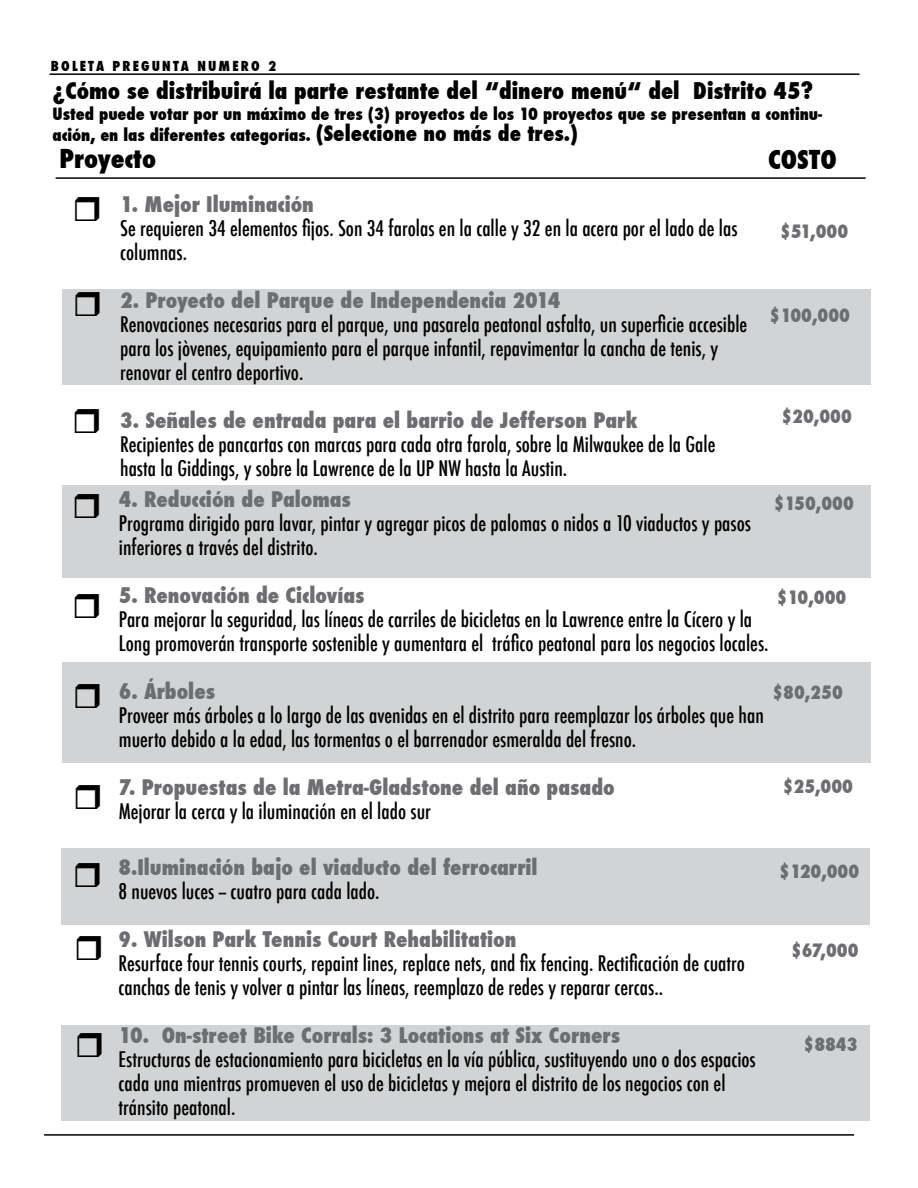
<style>
.page{position:relative;width:918px;height:1188px;background:#fff}
.page>*{position:absolute;margin:0;border:0;box-sizing:border-box;transform-origin:0 0}
.t1{font:800 condensed 25.5px "Futura";color:#000}
.t2{font:800 condensed 22.5px "Futura";color:#000}
.t3{font:500 condensed 21px/24px "Futura";color:#000}
.t4{font:800 condensed 21px "Futura";color:#6d6e71}
.t5{font:800 condensed 18px "Futura";color:#6d6e71}
.t6{font:800 condensed 16.5px/21px "Futura";color:#000}
.t7{font:800 condensed 13.5px "Futura";letter-spacing:.16em;color:#000}
.s1{font-size:21px}
</style>
<div class="page">
<div style="left:61px;top:1025px;width:809px;height:96px;background:#d1d3d4"></div>
<hr style="left:56px;top:177px;width:810px;height:2px;background:#000">
<hr style="left:44px;top:1134px;width:810px;height:2px;background:#000">
<div style="left:62px;top:662px;width:809px;height:101px;background:#d1d3d4"></div>
<div style="left:62px;top:289px;width:809px;height:96px;background:#d1d3d4"></div>
<div style="left:62px;top:485px;width:808px;height:93px;background:#d1d3d4"></div>
<div style="left:61px;top:848px;width:809px;height:77px;background:#d1d3d4"></div>
<hr style="left:50px;top:73px;width:810px;height:2px;background:#000">
<p class="t7" style="left:51px;top:57px;width:227px">BOLETA PREGUNTA NUMERO 2</p>
<p class="t2" style="left:52px;top:75px;width:763px">¿Cómo se distribuirá la parte restante del “dinero menú“ del Distrito 45?</p>
<p class="t6" style="left:52px;top:103px;width:771px">Usted puede votar por un máximo de tres (3) proyectos de los 10 proyectos que se presentan a continu&shy;ación, en las diferentes categorías. <span class="s1">(Seleccione no más de tres.)</span></p>
<p class="t1" style="left:60px;top:141px;width:98px">Proyecto</p>
<p class="t1" style="left:768px;top:142px;width:70px">COSTO</p>
<p class="t4" style="left:120px;top:190px;width:195px">1. Mejor Iluminación</p>
<p class="t3" style="left:120px;top:216px;width:619px">Se requieren 34 elementos fijos. Son 34 farolas en la calle y 32 en la acera por el lado de las columnas.</p>
<p class="t4" style="left:120px;top:286px;width:442px">2. Proyecto del Parque de Independencia 2014</p>
<p class="t3" style="left:120px;top:312px;width:629px">Renovaciones necesarias para el parque, una pasarela peatonal asfalto, un superficie accesible para los jòvenes, equipamiento para el parque infantil, repavimentar la cancha de tenis, y renovar el centro deportivo.</p>
<p class="t4" style="left:120px;top:406px;width:519px">3. Señales de entrada para el barrio de Jefferson Park</p>
<p class="t3" style="left:120px;top:432px;width:597px">Recipientes de pancartas con marcas para cada otra farola, sobre la Milwaukee de la Gale hasta la Giddings, y sobre la Lawrence de la UP NW hasta la Austin.</p>
<p class="t5" style="left:780px;top:220px;width:70px">$51,000</p>
<p class="t5" style="left:770px;top:303px;width:82px">$100,000</p>
<p class="t5" style="left:781px;top:404px;width:72px">$20,000</p>
<p class="t4" style="left:119px;top:485px;width:234px">4. Reducción de Palomas</p>
<p class="t3" style="left:119px;top:511px;width:634px">Programa dirigido para lavar, pintar y agregar picos de palomas o nidos a 10 viaductos y pasos inferiores a través del distrito.</p>
<p class="t4" style="left:119px;top:581px;width:247px">5. Renovación de Ciclovías</p>
<p class="t3" style="left:119px;top:607px;width:651px">Para mejorar la seguridad, las líneas de carriles de bicicletas en la Lawrence entre la Cícero y la<br>Long promoverán transporte sostenible y aumentara el tráfico peatonal para los negocios locales.</p>
<p class="t4" style="left:119px;top:677px;width:98px">6. Árboles</p>
<p class="t3" style="left:119px;top:703px;width:646px">Proveer más árboles a lo largo de las avenidas en el distrito para reemplazar los árboles que han muerto debido a la edad, las tormentas o el barrenador esmeralda del fresno.</p>
<p class="t4" style="left:119px;top:773px;width:497px">7. Propuestas de la Metra-Gladstone del año pasado</p>
<p class="t3" style="left:119px;top:800px;width:313px">Mejorar la cerca y la iluminación en el lado sur</p>
<p class="t5" style="left:774px;top:491px;width:82px">$150,000</p>
<p class="t5" style="left:777px;top:586px;width:71px">$10,000</p>
<p class="t5" style="left:772px;top:680px;width:72px">$80,250</p>
<p class="t5" style="left:783px;top:775px;width:72px">$25,000</p>
<p class="t4" style="left:118px;top:853px;width:421px">8.Iluminación bajo el viaducto del ferrocarril</p>
<p class="t3" style="left:118px;top:880px;width:263px">8 nuevos luces -- cuatro para cada lado.</p>
<p class="t4" style="left:118px;top:925px;width:399px">9. Wilson Park Tennis Court Rehabilitation</p>
<p class="t3" style="left:118px;top:952px;width:628px">Resurface four tennis courts, repaint lines, replace nets, and fix fencing. Rectificación de cuatro canchas de tenis y volver a pintar las líneas, reemplazo de redes y reparar cercas..</p>
<p class="t4" style="left:118px;top:1021px;width:503px">10. On-street Bike Corrals: 3 Locations at Six Corners</p>
<p class="t3" style="left:118px;top:1048px;width:639px">Estructuras de estacionamiento para bicicletas en la vía pública, sustituyendo uno o dos espacios cada una mientras promueven el uso de bicicletas y mejora el distrito de los negocios con el tránsito peatonal.</p>
<p class="t5" style="left:779px;top:859px;width:82px">$120,000</p>
<p class="t5" style="left:791px;top:938px;width:69px">$67,000</p>
<p class="t5" style="left:804px;top:1032px;width:56px">$8843</p>
</div>
